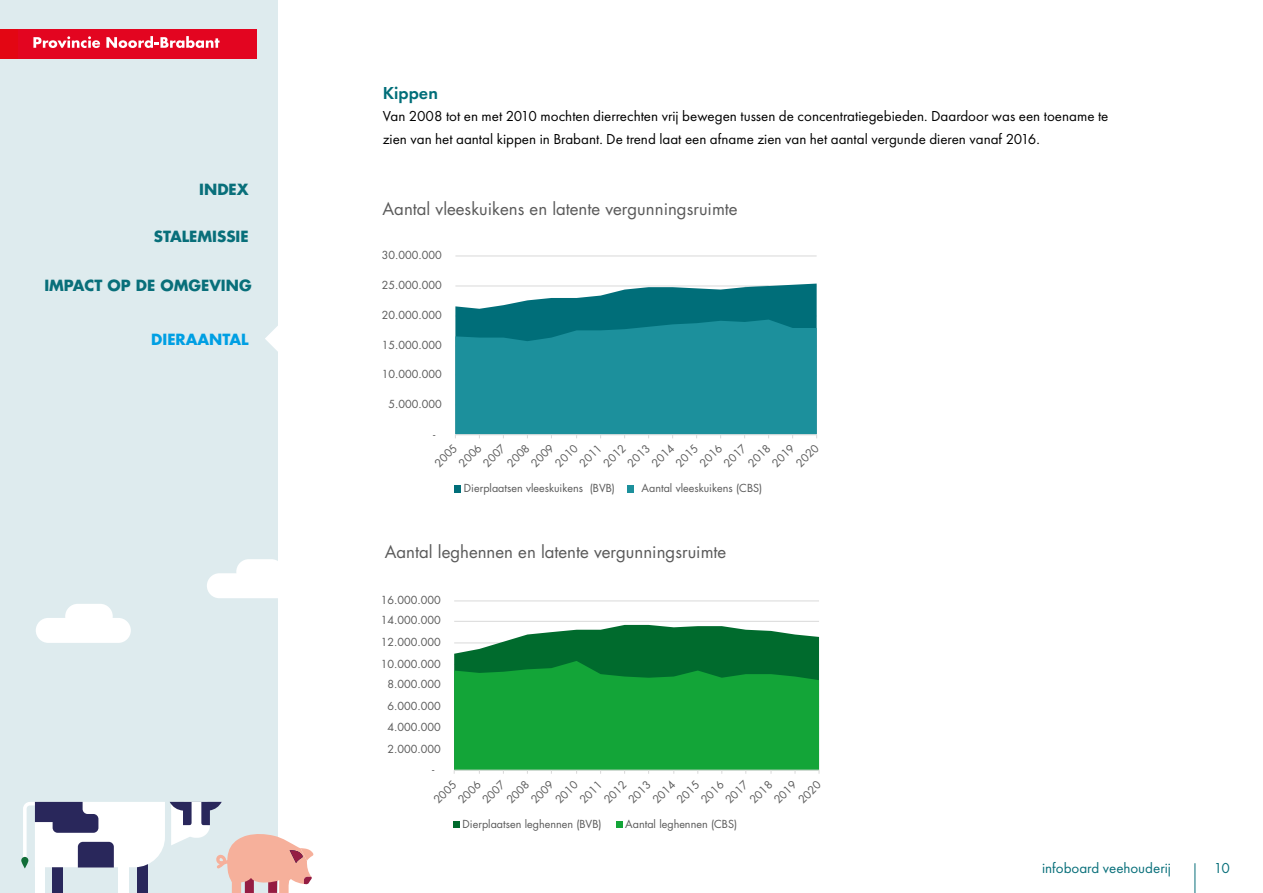
<style>
.page{position:relative;width:1263px;height:893px;background:#fff}
.page>*{position:absolute;margin:0;border:0;box-sizing:border-box;transform-origin:0 0}
.heading_4{font:600 18px "Futura PT";color:#006e79}
.t1{font:16.8px "Futura Std";color:#5a5a5a}
.body{font:15px/22.5px "Futura PT";color:#000}
.t2{font:700 15px "Futura Std";color:#086f7a}
.t3{font:15px "Futura PT";color:#086f7a}
.t4{font:700 15px "Futura Std";color:#009fe3}
.t5{font:10.8px "Futura Std";color:#5a5a5a}
</style>
<div class="page">
<hr style="left:1195px;top:863px;width:1px;height:30px;background:#086f7a">
<div style="left:0;top:0;width:278px;height:893px;background:#deebee"></div>
<div style="left:36px;top:618px;width:95px;height:25px;background:#fff;border-radius:12px"></div>
<div style="left:65px;top:604px;width:48px;height:25px;background:#fff;border-radius:12px"></div>
<div style="left:207px;top:573px;width:95px;height:25px;background:#fff;border-radius:12px"></div>
<div style="left:236px;top:559px;width:48px;height:25px;background:#fff;border-radius:12px"></div>
<svg style="left:265px;top:326px;width:13px;height:25px"></svg>
<div style="left:0;top:29px;width:256px;height:29px;background:#e30613"></div>
<div style="left:18px;top:29px;width:238px;height:29px;background:#e30520"></div>
<svg style="left:33px;top:36px;width:67px;height:12px"></svg>
<svg style="left:106px;top:36px;width:114px;height:12px"></svg>
<svg style="left:23px;top:802px;width:291px;height:91px"></svg>
<div style="left:232px;top:876px;width:9px;height:17px;background:#f6b09b"></div>
<hr style="left:455px;top:255px;width:362px;height:1px;background:#d9d9d9">
<svg style="left:455px;top:284px;width:362px;height:36px;fill:#006e79"></svg>
<svg style="left:455px;top:320px;width:362px;height:118px;background:#21909c"></svg>
<div style="left:455px;top:485px;width:6px;height:7px;background:#006e79"></div>
<div style="left:627px;top:485px;width:6px;height:7px;background:#1c909c"></div>
<hr style="left:454px;top:621px;width:365px;height:1px;background:#d9d9d9">
<hr style="left:454px;top:600px;width:365px;height:1px;background:#d9d9d9">
<svg style="left:454px;top:625px;width:365px;height:36px;fill:#006b2d"></svg>
<svg style="left:454px;top:661px;width:365px;height:113px;background:#19a13e"></svg>
<svg style="left:454px;top:822px;width:6px;height:6px"></svg>
<svg style="left:617px;top:822px;width:6px;height:6px"></svg>
<h3 class="t2" style="left:199px;top:180px;width:51px">INDEX</h3>
<h3 class="t2" style="left:154px;top:226px;width:96px">STALEMISSIE</h3>
<h3 class="t2" style="left:44px;top:276px;width:209px">IMPACT OP DE OMGEVING</h3>
<h3 class="t4" style="left:151px;top:330px;width:99px">DIERAANTAL</h3>
<h4 class="heading_4" style="left:383px;top:82px;width:57px">Kippen</h4>
<p class="body" style="left:383px;top:105px;width:727px">Van 2008 tot en met 2010 mochten dierrechten vrij bewegen tussen de concentratiegebieden. Daardoor was een toename te zien van het aantal kippen in Brabant. De trend laat een afname zien van het aantal vergunde dieren vanaf 2016.</p>
<h2 class="t1" style="left:383px;top:198px;width:357px">Aantal vleeskuikens en latente vergunningsruimte</h2>
<p class="t5" style="left:382px;top:248px;width:61px">30.000.000</p>
<p class="t5" style="left:382px;top:278px;width:61px">25.000.000</p>
<p class="t5" style="left:382px;top:308px;width:61px">20.000.000</p>
<p class="t5" style="left:382px;top:338px;width:61px">15.000.000</p>
<p class="t5" style="left:382px;top:367px;width:61px">10.000.000</p>
<p class="t5" style="left:388px;top:397px;width:55px">5.000.000</p>
<p class="t5" style="left:433px;top:427px;width:4px">-</p>
<p class="t5" style="left:432px;top:460px;width:28px;rotate:-45deg">2005</p>
<p class="t5" style="left:456px;top:460px;width:28px;rotate:-45deg">2006</p>
<p class="t5" style="left:480px;top:460px;width:28px;rotate:-45deg">2007</p>
<p class="t5" style="left:504px;top:460px;width:28px;rotate:-45deg">2008</p>
<p class="t5" style="left:528px;top:460px;width:28px;rotate:-45deg">2009</p>
<p class="t5" style="left:552px;top:460px;width:28px;rotate:-45deg">2010</p>
<p class="t5" style="left:576px;top:460px;width:28px;rotate:-45deg">2011</p>
<p class="t5" style="left:600px;top:460px;width:28px;rotate:-45deg">2012</p>
<p class="t5" style="left:624px;top:460px;width:28px;rotate:-45deg">2013</p>
<p class="t5" style="left:649px;top:460px;width:28px;rotate:-45deg">2014</p>
<p class="t5" style="left:673px;top:460px;width:28px;rotate:-45deg">2015</p>
<p class="t5" style="left:697px;top:460px;width:28px;rotate:-45deg">2016</p>
<p class="t5" style="left:721px;top:460px;width:28px;rotate:-45deg">2017</p>
<p class="t5" style="left:745px;top:460px;width:28px;rotate:-45deg">2018</p>
<p class="t5" style="left:769px;top:460px;width:28px;rotate:-45deg">2019</p>
<p class="t5" style="left:793px;top:460px;width:28px;rotate:-45deg">2020</p>
<p class="t5" style="left:464px;top:481px;width:153px">Dierplaatsen vleeskuikens (BVB)</p>
<p class="t5" style="left:642px;top:481px;width:122px">Aantal vleeskuikens (CBS)</p>
<h2 class="t1" style="left:385px;top:541px;width:343px">Aantal leghennen en latente vergunningsruimte</h2>
<p class="t5" style="left:381px;top:593px;width:61px">16.000.000</p>
<p class="t5" style="left:381px;top:613px;width:61px">14.000.000</p>
<p class="t5" style="left:381px;top:635px;width:61px">12.000.000</p>
<p class="t5" style="left:381px;top:657px;width:61px">10.000.000</p>
<p class="t5" style="left:387px;top:677px;width:55px">8.000.000</p>
<p class="t5" style="left:387px;top:699px;width:55px">6.000.000</p>
<p class="t5" style="left:387px;top:720px;width:55px">4.000.000</p>
<p class="t5" style="left:387px;top:742px;width:55px">2.000.000</p>
<p class="t5" style="left:432px;top:762px;width:4px">-</p>
<p class="t5" style="left:431px;top:797px;width:28px;rotate:-45deg">2005</p>
<p class="t5" style="left:455px;top:797px;width:28px;rotate:-45deg">2006</p>
<p class="t5" style="left:479px;top:797px;width:28px;rotate:-45deg">2007</p>
<p class="t5" style="left:504px;top:797px;width:28px;rotate:-45deg">2008</p>
<p class="t5" style="left:528px;top:797px;width:28px;rotate:-45deg">2009</p>
<p class="t5" style="left:552px;top:797px;width:28px;rotate:-45deg">2010</p>
<p class="t5" style="left:577px;top:797px;width:28px;rotate:-45deg">2011</p>
<p class="t5" style="left:601px;top:797px;width:28px;rotate:-45deg">2012</p>
<p class="t5" style="left:625px;top:797px;width:28px;rotate:-45deg">2013</p>
<p class="t5" style="left:650px;top:797px;width:28px;rotate:-45deg">2014</p>
<p class="t5" style="left:674px;top:797px;width:28px;rotate:-45deg">2015</p>
<p class="t5" style="left:698px;top:797px;width:28px;rotate:-45deg">2016</p>
<p class="t5" style="left:722px;top:797px;width:28px;rotate:-45deg">2017</p>
<p class="t5" style="left:747px;top:797px;width:28px;rotate:-45deg">2018</p>
<p class="t5" style="left:771px;top:797px;width:28px;rotate:-45deg">2019</p>
<p class="t5" style="left:795px;top:797px;width:28px;rotate:-45deg">2020</p>
<p class="t5" style="left:463px;top:817px;width:140px">Dierplaatsen leghennen (BVB)</p>
<p class="t5" style="left:625px;top:817px;width:113px">Aantal leghennen (CBS)</p>
<h3 class="t3" style="left:1042px;top:859px;width:130px">infoboard veehouderij</h3>
<h3 class="t3" style="left:1214px;top:859px;width:18px">10</h3>
</div>
